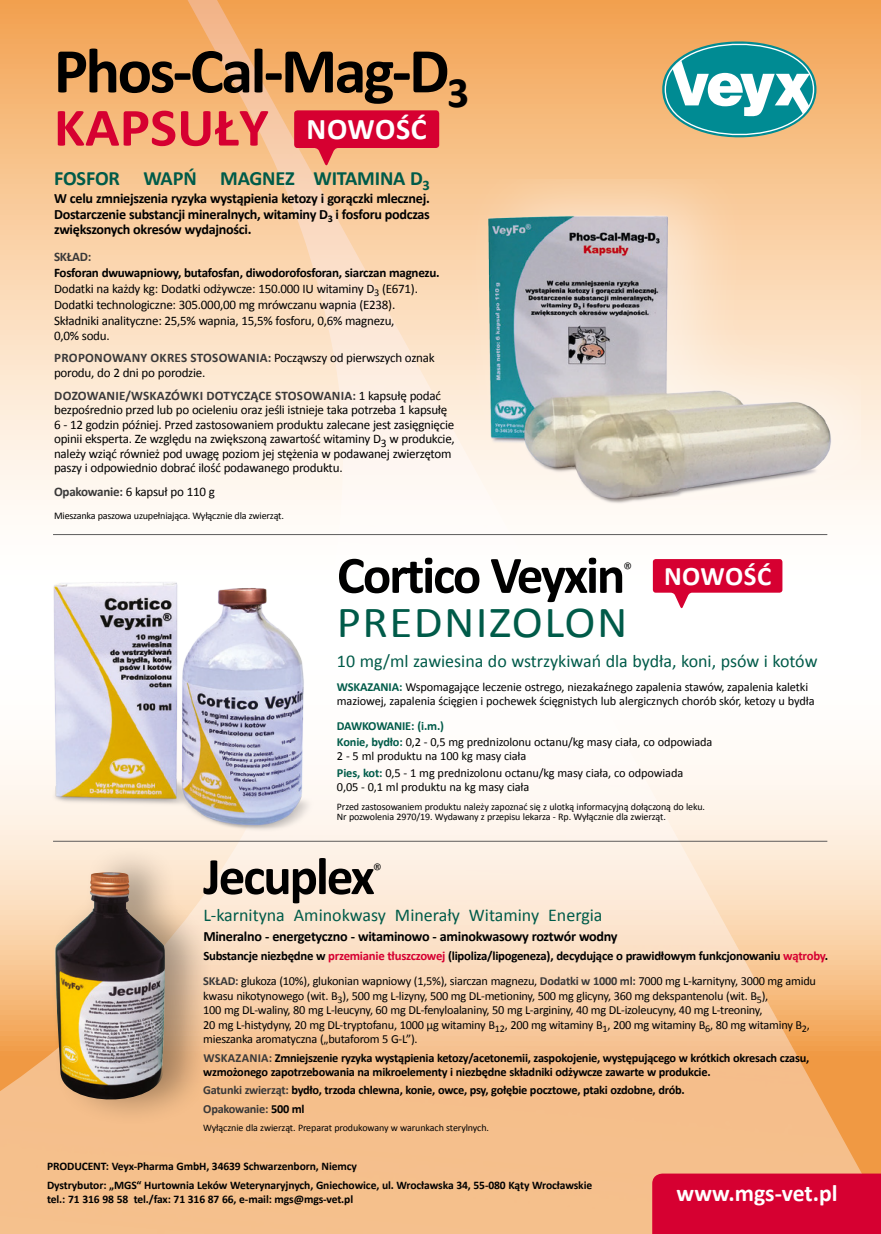
<style>
.page{position:relative;width:881px;height:1234px;background:#fff}
.page>*{position:absolute;margin:0;border:0;box-sizing:border-box;transform-origin:0 0}
.t1{font:700 64.35px "Calibri";letter-spacing:-.04em;color:#000}
.t2{font:700 54.15px "Calibri";color:#d60031;scale:1.05 1}
.t3{font:700 52.95px "Calibri";letter-spacing:-.04em;color:#000}
.t4{font:44.55px "Calibri";letter-spacing:.03em;color:#005b49;scale:1.05 1}
.t5{font:700 30px "Calibri";letter-spacing:.02em;color:#fff}
.t6{font:700 26.85px "Calibri";letter-spacing:.02em;color:#fff}
.t7{font:700 23.7px "Calibri";color:#fff}
.t8{font:700 20.25px "Calibri";letter-spacing:-.01em;color:#005b49}
.t9{font:300 18.3px "Calibri";color:#000}
.t10{font:18px "Calibri";color:#005b49}
.t11{font:700 14.1px/15.9px "Calibri";letter-spacing:-.02em;color:#000;text-align:justify}
.t12{font:13.05px/14.5px "Calibri";letter-spacing:-.02em;color:#000}
.t13{font:700 13.05px/22.6px "Calibri";letter-spacing:.015em;color:#3a3939}
.t14{font:700 12.75px "Calibri";letter-spacing:-.02em;color:#000}
.t15{font:12.3px/14.5px "Calibri";letter-spacing:-.02em;color:#000}
.t16{font:700 12.3px/14.5px "Calibri";letter-spacing:-.02em;color:#000}
.t17{font:700 11.55px/18.6px "Calibri";letter-spacing:-.01em;color:#000}
.t18{font:10.2px "Calibri";letter-spacing:-.02em;color:#000}
.t19{font:10.05px/10.2px "Calibri";letter-spacing:-.01em;color:#000}
.s1{font-weight:700}
.s2{font-weight:700;color:#3a3939}
.s3{font-weight:400;color:#000}
.s4{font-weight:700;color:#005b49}
.s5{color:#d60031}
.s6{color:#3a3939}
</style>
<div class="page">
<img style="left:0;top:0;width:880px;height:1233px">
<svg style="left:662px;top:29px;width:154px;height:120px"></svg>
<div style="left:460px;top:180px;width:400px;height:352px;background:#fffbf6"></div>
<img style="left:422px;top:180px;width:438px;height:334px">
<hr style="left:53px;top:534px;width:774px;height:1px;background:#5d5c5c">
<hr style="left:53px;top:840px;width:774px;height:1px;background:#5d5c5c">
<svg style="left:294px;top:110px;width:145px;height:57px;background:#e03e4e"></svg>
<div style="left:49px;top:844px;width:165px;height:282px;background:#000;opacity:.33"></div>
<img style="left:54px;top:872px;width:111px;height:236px">
<img style="left:0;top:554px;width:356px;height:290px">
<svg style="left:652px;top:559px;width:130px;height:50px"></svg>
<div style="left:652px;top:1173px;width:229px;height:61px;background:#d60031"></div>
<svg style="left:0;top:35px;width:1px;height:21px"></svg>
<h1 class="t1" style="left:54px;top:30px;width:416px">Phos-Cal-Mag-D<sub>3</sub></h1>
<h2 class="t2" style="left:54px;top:93px;width:206px">KAPSUŁY</h2>
<h3 class="t5" style="left:306px;top:110px;width:121px">NOWOŚĆ</h3>
<h3 class="t8" style="left:54px;top:165px;width:377px">FOSFOR WAPŃ MAGNEZ WITAMINA D<sub>3</sub></h3>
<p class="t11" style="left:54px;top:190px;width:377px">W celu zmniejszenia ryzyka wystąpienia ketozy i gorączki mlecznej.<br>Dostarczenie substancji mineralnych, witaminy D<sub>3</sub> i fosforu podczas zwiększonych okresów wydajności.</p>
<p class="t13" style="left:54px;top:245px;width:39px">SKŁAD:</p>
<p class="t12" style="left:54px;top:264px;width:387px;line-height:16.2px"><span class="s1">Fosforan dwuwapniowy, butafosfan, diwodorofosforan, siarczan magnezu.<br></span>Dodatki na każdy kg: Dodatki odżywcze: 150.000 IU witaminy D<sub>3</sub> (E671).<br>Dodatki technologiczne: 305.000,00 mg mrówczanu wapnia (E238).<br>Składniki analityczne: 25,5% wapnia, 15,5% fosforu, 0,6% magnezu,</p>
<p class="t12" style="left:54px;top:324px;width:382px;line-height:22.6px">0,0% sodu.<br><span class="s2">PROPONOWANY OKRES STOSOWANIA:</span> Począwszy od pierwszych oznak</p>
<p class="t13" style="left:54px;top:361px;width:388px"><span class="s3">porodu, do 2 dni po porodzie.<br></span>DOZOWANIE/WSKAZÓWKI DOTYCZĄCE STOSOWANIA: <span class="s3">1 kapsułę podać</span></p>
<p class="t12" style="left:54px;top:402px;width:402px">bezpośrednio przed lub po ocieleniu oraz jeśli istnieje taka potrzeba 1 kapsułę 6 - 12 godzin później. Przed zastosowaniem produktu zalecane jest zasięgnięcie opinii eksperta. Ze względu na zwiększoną zawartość witaminy D<sub>3</sub> w produkcie, należy wziąć również pod uwagę poziom jej stężenia w podawanej zwierzętom paszy i odpowiednio dobrać ilość podawanego produktu.</p>
<p class="t12" style="left:54px;top:484px;width:162px"><span class="s2">Opakowanie:</span> 6 kapsuł po 110 g</p>
<p class="t18" style="left:54px;top:508px;width:231px">Mieszanka paszowa uzupełniająca. Wyłącznie dla zwierząt.</p>
<h3 class="t3" style="left:337px;top:541px;width:290px">Cortico Veyxin</h3>
<h3 class="t9" style="left:623px;top:557px;width:11px">®</h3>
<h3 class="t4" style="left:337px;top:593px;width:278px">PREDNIZOLON</h3>
<h3 class="t10" style="left:337px;top:649px;width:482px">10 mg/ml zawiesina do wstrzykiwań dla bydła, koni, psów i kotów</h3>
<p class="t15" style="left:337px;top:679px;width:479px;line-height:13.8px"><span class="s4">WSKAZANIA:</span> Wspomagające leczenie ostrego, niezakaźnego zapalenia stawów, zapalenia kaletki maziowej, zapalenia ścięgien i pochewek ścięgnistych lub alergicznych chorób skór, ketozy u bydła</p>
<p class="t15" style="left:337px;top:717px;width:377px;line-height:16.6px"><span class="s4">DAWKOWANIE: (i.m.)<br>Konie, bydło:</span> 0,2 - 0,5 mg prednizolonu octanu/kg masy ciała, co odpowiada</p>
<p class="t15" style="left:337px;top:747px;width:347px;line-height:16.6px">2 - 5 ml produktu na 100 kg masy ciała<br><span class="s4">Pies, kot:</span> 0,5 - 1 mg prednizolonu octanu/kg masy ciała, co odpowiada</p>
<p class="t15" style="left:337px;top:779px;width:194px">0,05 - 0,1 ml produktu na kg masy ciała</p>
<p class="t19" style="left:337px;top:801px;width:369px">Przed zastosowaniem produktu należy zapoznać się z ulotką informacyjną dołączoną do leku.<br>Nr pozwolenia 2970/19. Wydawany z przepisu lekarza - Rp. Wyłącznie dla zwierząt.</p>
<h3 class="t6" style="left:663px;top:558px;width:109px">NOWOŚĆ</h3>
<h3 class="t3" style="left:203px;top:842px;width:173px">Jecuplex</h3>
<h3 class="t9" style="left:372px;top:858px;width:11px">®</h3>
<h3 class="t10" style="left:203px;top:903px;width:400px">L-karnityna Aminokwasy Minerały Witaminy Energia</h3>
<p class="t11" style="left:203px;top:927px;width:415px">Mineralno - energetyczno - witaminowo - aminokwasowy roztwór wodny</p>
<p class="t14" style="left:203px;top:947px;width:626px">Substancje niezbędne w <span class="s5">przemianie tłuszczowej</span> (lipoliza/lipogeneza), decydujące o prawidłowym funkcjonowaniu <span class="s5">wątroby</span>.</p>
<p class="t15" style="left:203px;top:973px;width:614px"><span class="s2">SKŁAD:</span> glukoza (10%), glukonian wapniowy (1,5%), siarczan magnezu, <span class="s2">Dodatki w 1000 ml:</span> 7000 mg L-karnityny, 3000 mg amidu kwasu nikotynowego (wit. B<sub>3</sub>), 500 mg L-lizyny, 500 mg DL-metioniny, 500 mg glicyny, 360 mg dekspantenolu (wit. B<sub>5</sub>),<br>100 mg DL-waliny, 80 mg L-leucyny, 60 mg DL-fenyloalaniny, 50 mg L-argininy, 40 mg DL-izoleucyny, 40 mg L-treoniny,<br>20 mg L-histydyny, 20 mg DL-tryptofanu, 1000 μg witaminy B<sub>12</sub>, 200 mg witaminy B<sub>1</sub>, 200 mg witaminy B<sub>6</sub>, 80 mg witaminy B<sub>2</sub>, mieszanka aromatyczna („butaforom 5 G-L”).</p>
<p class="t16" style="left:203px;top:1050px;width:607px"><span class="s6">WSKAZANIA:</span> Zmniejszenie ryzyka wystąpienia ketozy/acetonemii, zaspokojenie, występującego w krótkich okresach czasu, wzmożonego zapotrzebowania na mikroelementy i niezbędne składniki odżywcze zawarte w produkcie.</p>
<p class="t16" style="left:203px;top:1080px;width:483px;line-height:18.1px"><span class="s6">Gatunki zwierząt:</span> bydło, trzoda chlewna, konie, owce, psy, gołębie pocztowe, ptaki ozdobne, drób.<br><span class="s6">Opakowanie:</span> 500 ml</p>
<p class="t19" style="left:203px;top:1122px;width:287px">Wyłącznie dla zwierząt. Preparat produkowany w warunkach sterylnych.</p>
<p class="t17" style="left:47px;top:1156px;width:546px">PRODUCENT: Veyx-Pharma GmbH, 34639 Schwarzenborn, Niemcy<br>Dystrybutor: „MGS“ Hurtownia Leków Weterynaryjnych, Gniechowice, ul. Wrocławska 34, 55-080 Kąty Wrocławskie</p>
<p class="t17" style="left:47px;top:1189px;width:307px">tel.: 71 316 98 58 tel./fax: 71 316 87 66, e-mail: mgs@mgs-vet.pl</p>
<h3 class="t7" style="left:676px;top:1177px;width:162px">www.mgs-vet.pl</h3>
</div>
